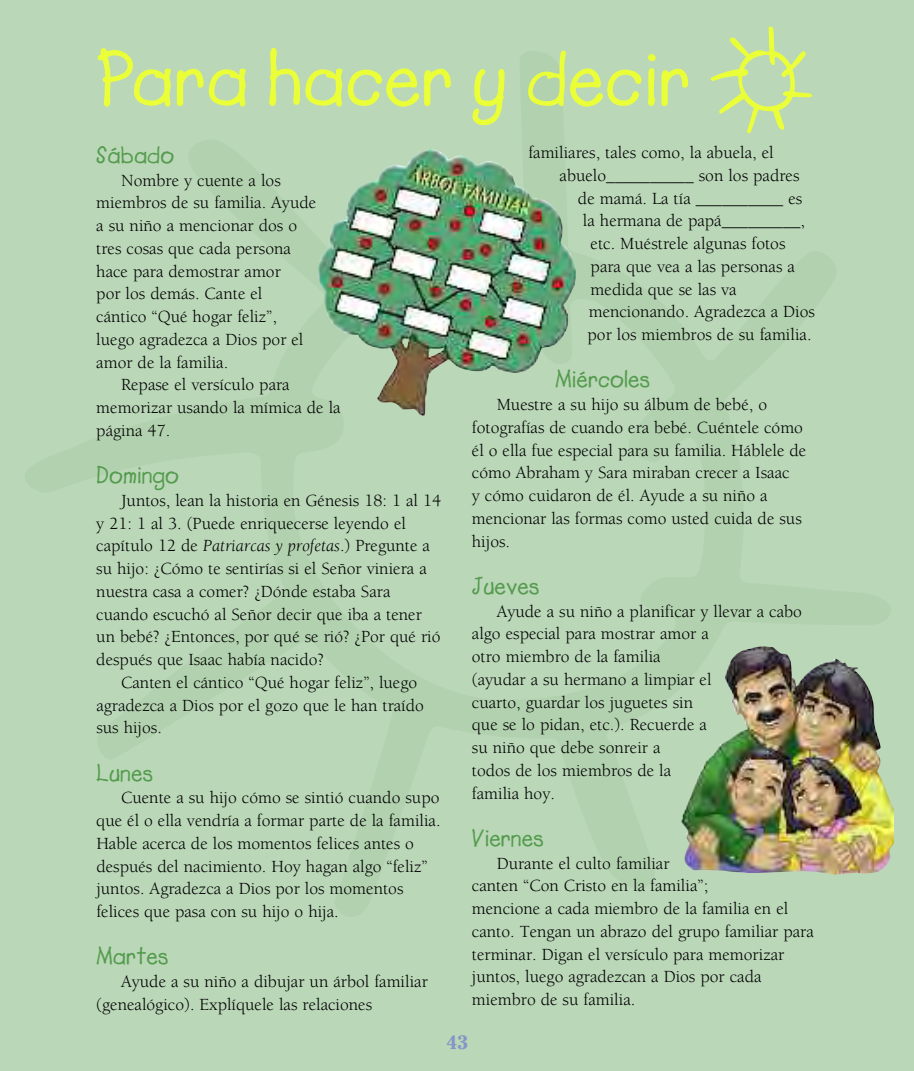
<style>
.page{position:relative;width:914px;height:1071px;background:#bad7b8}
.page>*{position:absolute;margin:0;border:0;box-sizing:border-box;transform-origin:0 0}
.t1{font:700 78.75px "Lemonade";color:#ebff38}
.t2{font:700 24.5px "Lemonade";color:#549b4d}
.t3{font:700 19.25px "Cheltenham";color:#8496c6}
.t4{font:17.5px/22.8px "Berkeley";color:#000}
.s1{font-style:italic}
</style>
<div class="page">
<svg style="left:710px;top:26px;width:102px;height:107px"></svg>
<img style="left:318px;top:149px;width:258px;height:267px">
<img style="left:681px;top:646px;width:212px;height:229px">
<h1 class="t1" style="left:96px;top:32px;width:596px">Para hacer y decir</h1>
<h2 class="t2" style="left:96px;top:140px;width:79px">Sábado</h2>
<p class="t4" style="left:121px;top:169px;width:161px">Nombre y cuente a los</p>
<p class="t4" style="left:96px;top:192px;width:221px">miembros de su familia. Ayude</p>
<p class="t4" style="left:96px;top:215px;width:202px">a su niño a mencionar dos o</p>
<p class="t4" style="left:96px;top:237px;width:196px">tres cosas que cada persona</p>
<p class="t4" style="left:96px;top:260px;width:186px">hace para demostrar amor</p>
<p class="t4" style="left:96px;top:283px;width:168px">por los demás. Cante el</p>
<p class="t4" style="left:96px;top:306px;width:182px">cántico “Qué hogar feliz”,</p>
<p class="t4" style="left:96px;top:328px;width:209px">luego agradezca a Dios por el</p>
<p class="t4" style="left:96px;top:351px;width:133px">amor de la familia.</p>
<p class="t4" style="left:121px;top:374px;width:170px">Repase el versículo para</p>
<p class="t4" style="left:96px;top:397px;width:246px">memorizar usando la mímica de la</p>
<p class="t4" style="left:96px;top:419px;width:76px">página 47.</p>
<h2 class="t2" style="left:96px;top:461px;width:84px">Domingo</h2>
<p class="t4" style="left:96px;top:489px;width:346px;text-indent:25px">Juntos, lean la historia en Génesis 18: 1 al 14 y 21: 1 al 3. (Puede enriquecerse leyendo el capítulo 12 de <span class="s1">Patriarcas y profetas</span>.) Pregunte a su hijo: ¿Cómo te sentirías si el Señor viniera a nuestra casa a comer? ¿Dónde estaba Sara cuando escuchó al Señor decir que iba a tener un bebé? ¿Entonces, por qué se rió? ¿Por qué rió después que Isaac había nacido?</p>
<p class="t4" style="left:96px;top:671px;width:329px;text-indent:25px">Canten el cántico “Qué hogar feliz”, luego agradezca a Dios por el gozo que le han traído sus hijos.</p>
<h2 class="t2" style="left:96px;top:758px;width:59px">Lunes</h2>
<p class="t4" style="left:96px;top:787px;width:346px;text-indent:25px">Cuente a su hijo cómo se sintió cuando supo que él o ella vendría a formar parte de la familia.<br>Hable acerca de los momentos felices antes o después del nacimiento. Hoy hagan algo “feliz” juntos. Agradezca a Dios por los momentos felices que pasa con su hijo o hija.</p>
<h2 class="t2" style="left:96px;top:942px;width:74px">Martes</h2>
<p class="t4" style="left:96px;top:971px;width:333px;text-indent:25px">Ayude a su niño a dibujar un árbol familiar (genealógico). Explíquele las relaciones</p>
<p class="t4" style="left:528px;top:142px;width:247px">familiares, tales como, la abuela, el</p>
<p class="t4" style="left:559px;top:164px;width:241px">abuelo__________ son los padres</p>
<p class="t4" style="left:578px;top:187px;width:226px">de mamá. La tía __________ es</p>
<p class="t4" style="left:583px;top:210px;width:224px">la hermana de papá_________,</p>
<p class="t4" style="left:590px;top:233px;width:196px">etc. Muéstrele algunas fotos</p>
<p class="t4" style="left:590px;top:255px;width:206px">para que vea a las personas a</p>
<p class="t4" style="left:590px;top:278px;width:148px">medida que se las va</p>
<p class="t4" style="left:588px;top:301px;width:228px">mencionando. Agradezca a Dios</p>
<p class="t4" style="left:587px;top:324px;width:225px">por los miembros de su familia.</p>
<h2 class="t2" style="left:555px;top:365px;width:97px">Miércoles</h2>
<p class="t4" style="left:472px;top:394px;width:336px;text-indent:25px">Muestre a su hijo su álbum de bebé, o fotografías de cuando era bebé. Cuéntele cómo él o ella fue especial para su familia. Háblele de cómo Abraham y Sara miraban crecer a Isaac<br>y cómo cuidaron de él. Ayude a su niño a mencionar las formas como usted cuida de sus hijos.</p>
<h2 class="t2" style="left:472px;top:571px;width:69px">Jueves</h2>
<p class="t4" style="left:472px;top:600px;width:331px;text-indent:25px">Ayude a su niño a planificar y llevar a cabo algo especial para mostrar amor a<br>otro miembro de la familia<br>(ayudar a su hermano a limpiar el<br>cuarto, guardar los juguetes sin<br>que se lo pidan, etc.). Recuerde a<br>su niño que debe sonreir a<br>todos de los miembros de la<br>familia hoy.</p>
<h2 class="t2" style="left:472px;top:823px;width:74px">Viernes</h2>
<p class="t4" style="left:472px;top:852px;width:343px;text-indent:25px">Durante el culto familiar<br>canten “Con Cristo en la familia”;<br>mencione a cada miembro de la familia en el canto. Tengan un abrazo del grupo familiar para terminar. Digan el versículo para memorizar juntos, luego agradezcan a Dios por cada miembro de su familia.</p>
<p class="t3" style="left:446px;top:1031px;width:23px">43</p>
</div>
